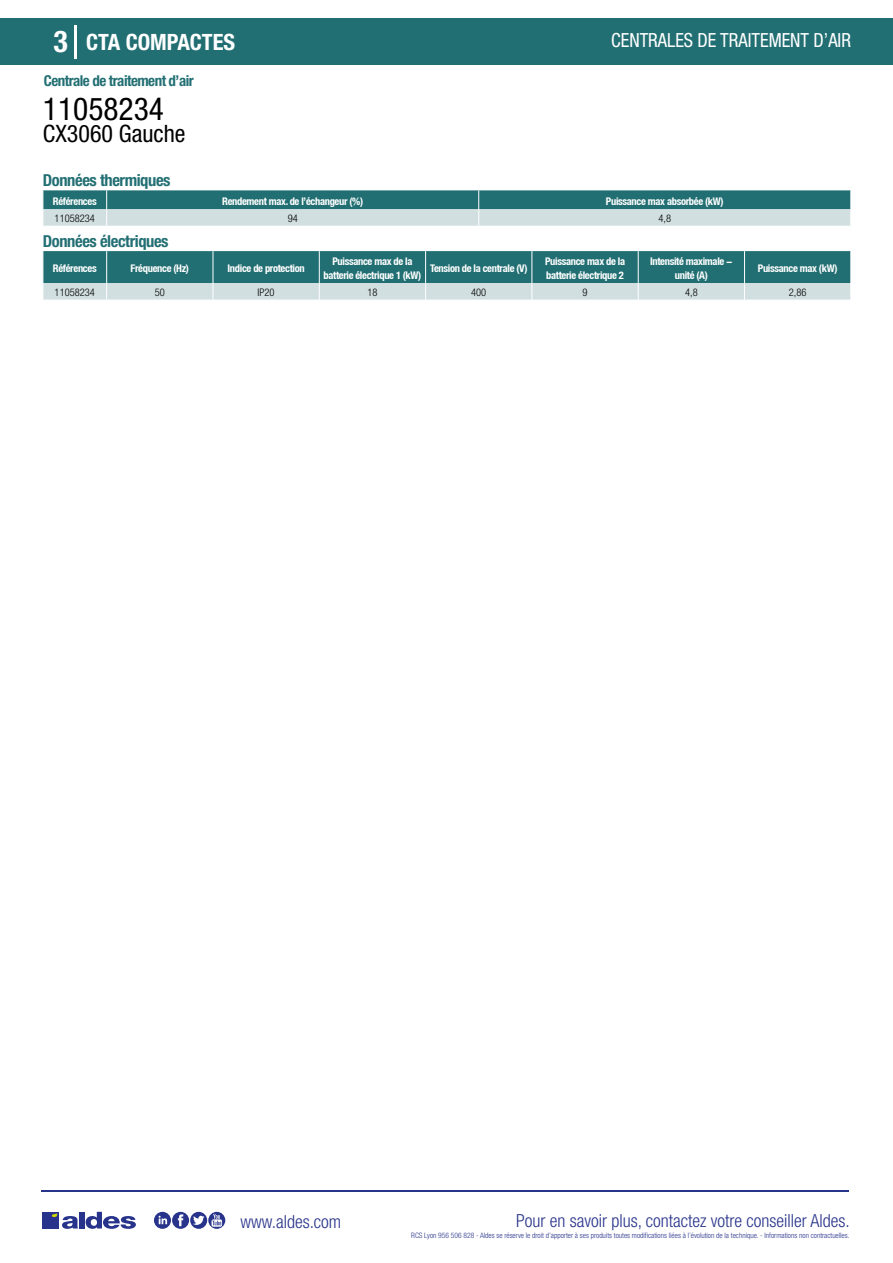
<style>
.page{position:relative;width:893px;height:1263px;background:#fff}
.page>*{position:absolute;margin:0;border:0;box-sizing:border-box;transform-origin:0 0}
.t1{font:condensed 31.5px "Helvetica Neue LT Std";color:#000}
.t2{font:700 condensed 30px "Helvetica Neue LT Std";color:#fff}
.t3{font:condensed 24px "Helvetica Neue LT Std";color:#000}
.t4{font:700 condensed 22.5px "Helvetica Neue LT Std";color:#fff}
.t5{font:condensed 19.5px "Helvetica Neue LT Std";color:#fff;scale:.95 1}
.t6{font:300 condensed 18px "Helvetica Neue";color:#28348b}
.t7{font:700 condensed 16.5px "Helvetica Neue LT Std";letter-spacing:-.025em;color:#226f73}
.t8{font:700 condensed 15px "Helvetica Neue LT Std";letter-spacing:-.035em;color:#226f73}
.t9{font:700 condensed 10.5px/13.5px "Helvetica Neue";letter-spacing:-.03em;color:#fff;text-align:center}
.t10{font:300 condensed 10.5px "Helvetica Neue";color:#000}
.t11{font:300 condensed 7.5px "Helvetica Neue";color:#28348b}
</style>
<div class="page">
<div style="left:0;top:18px;width:893px;height:46px;background:#226f73"></div>
<hr style="left:74px;top:25px;width:2px;height:33px;background:#fff">
<hr style="left:41px;top:1190px;width:808px;height:1px;background:#28348b">
<svg style="left:154px;top:1212px;width:71px;height:17px"></svg>
<div style="left:42px;top:1212px;width:17px;height:16px;background:#28348b"></div>
<div style="left:79px;top:1212px;width:5px;height:16px;background:#28348b"></div>
<svg style="left:86px;top:1212px;width:50px;height:17px"></svg>
<svg style="left:52px;top:1213px;width:26px;height:16px"></svg>
<svg style="left:43px;top:190px;width:808px;height:36px;background:#78a5a8"></svg>
<svg style="left:43px;top:251px;width:808px;height:49px;background:#61979a"></svg>
<h2 class="t2" style="left:54px;top:24px;width:16px">3</h2>
<h3 class="t4" style="left:86px;top:28px;width:151px">CTA COMPACTES</h3>
<h3 class="t5" style="left:611px;top:29px;width:254px">CENTRALES DE TRAITEMENT D’AIR</h3>
<h3 class="t8" style="left:44px;top:71px;width:151px">Centrale de traitement d’air</h3>
<h1 class="t1" style="left:43px;top:91px;width:122px">11058234</h1>
<h3 class="t3" style="left:43px;top:120px;width:144px">CX3060 Gauche</h3>
<h3 class="t7" style="left:43px;top:170px;width:129px">Données thermiques</h3>
<p class="t9" style="left:53px;top:194px;width:45px">Références</p>
<p class="t9" style="left:222px;top:194px;width:143px">Rendement max. de l’échangeur (%)</p>
<p class="t9" style="left:606px;top:194px;width:119px">Puissance max absorbée (kW)</p>
<p class="t10" style="left:55px;top:212px;width:42px">11058234</p>
<p class="t10" style="left:288px;top:212px;width:12px">94</p>
<p class="t10" style="left:658px;top:212px;width:14px">4,8</p>
<h3 class="t7" style="left:43px;top:231px;width:127px">Données électriques</h3>
<p class="t9" style="left:53px;top:262px;width:45px">Références</p>
<p class="t9" style="left:131px;top:262px;width:60px">Fréquence (Hz)</p>
<p class="t9" style="left:228px;top:262px;width:79px">Indice de protection</p>
<p class="t9" style="left:324px;top:255px;width:99px">Puissance max de la batterie électrique 1 (kW)</p>
<p class="t9" style="left:430px;top:262px;width:99px">Tension de la centrale (V)</p>
<p class="t9" style="left:545px;top:255px;width:81px;text-align:left">Puissance max de la batterie électrique 2</p>
<p class="t9" style="left:650px;top:255px;width:84px">Intensité maximale - unité (A)</p>
<p class="t9" style="left:758px;top:262px;width:81px">Puissance max (kW)</p>
<p class="t10" style="left:55px;top:286px;width:42px">11058234</p>
<p class="t10" style="left:155px;top:286px;width:12px">50</p>
<p class="t10" style="left:258px;top:286px;width:19px">IP20</p>
<p class="t10" style="left:367px;top:286px;width:12px">18</p>
<p class="t10" style="left:471px;top:286px;width:17px">400</p>
<p class="t10" style="left:583px;top:286px;width:7px">9</p>
<p class="t10" style="left:685px;top:286px;width:14px">4,8</p>
<p class="t10" style="left:789px;top:286px;width:19px">2,86</p>
<h3 class="t6" style="left:240px;top:1211px;width:102px">www.aldes.com</h3>
<h3 class="t6" style="left:516px;top:1211px;width:335px">Pour en savoir plus, contactez votre conseiller Aldes.</h3>
<p class="t11" style="left:411px;top:1230px;width:440px">RCS Lyon 956 506 828 - Aldes se réserve le droit d’apporter à ses produits toutes modifications liées à l’évolution de la technique. - Informations non contractuelles.</p>
</div>
